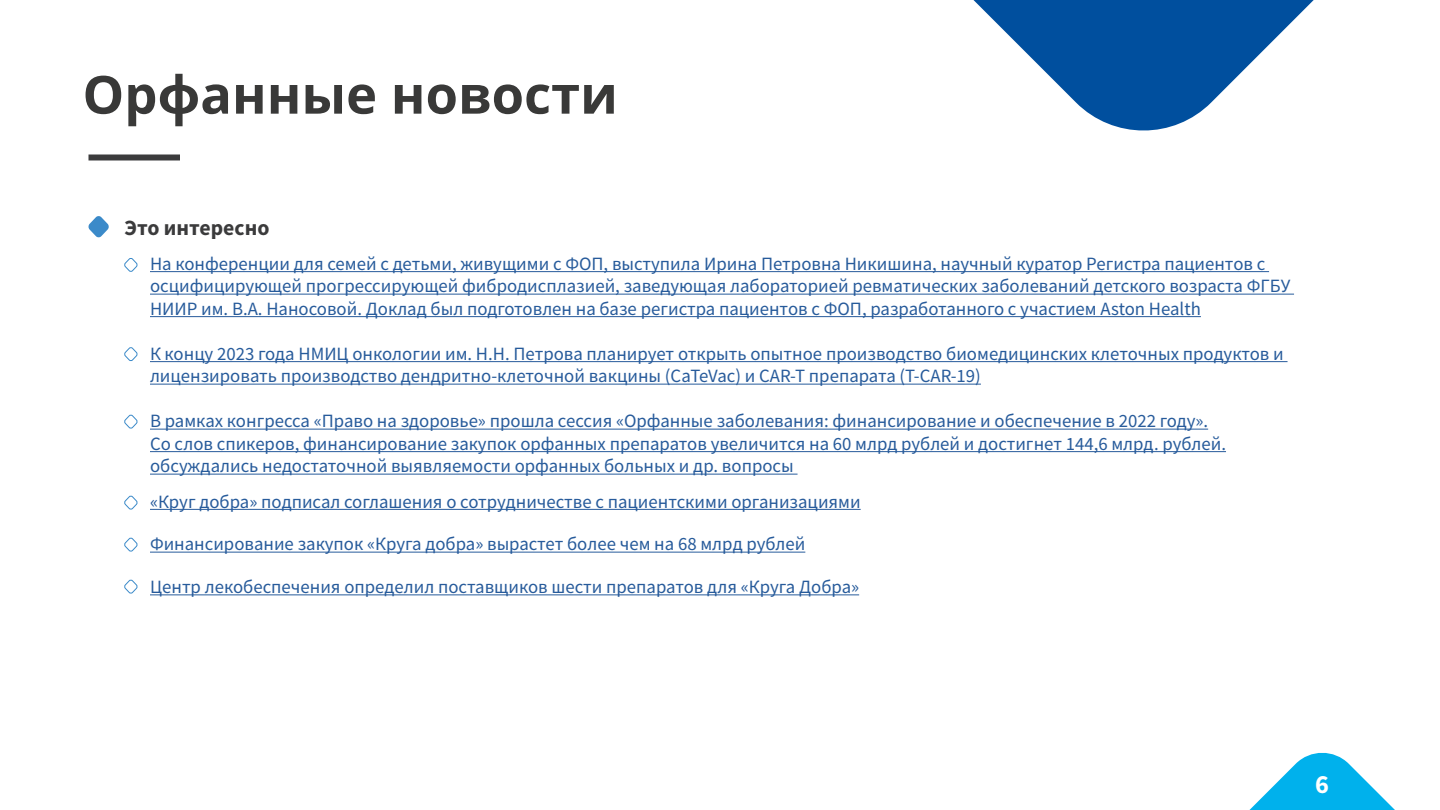
<style>
.page{position:relative;width:1440px;height:810px;background:#fff}
.page>*{position:absolute;margin:0;border:0;box-sizing:border-box;transform-origin:0 0}
.t1{font:700 52.5px "Open Sans";color:#393938}
.t2{font:700 26.25px "Source Sans Pro";color:#fff}
.t3{font:700 21.75px "Source Sans Pro";color:#3b3b3c}
.t4{font:18.75px/22.5px "Source Sans Pro";color:#275b9b}
</style>
<div class="page">
<svg style="left:1249px;top:752px;width:146px;height:58px"></svg>
<svg style="left:973px;top:0;width:341px;height:131px;fill:#004f9e"></svg>
<div style="left:88px;top:154px;width:92px;height:6px;background:#3b3b3c"></div>
<svg style="left:88px;top:216px;width:21px;height:22px"></svg>
<hr style="left:150px;top:271px;width:1119px;height:1px;background:#275b9b">
<hr style="left:150px;top:294px;width:1144px;height:1px;background:#275b9b">
<hr style="left:150px;top:316px;width:1051px;height:1px;background:#275b9b">
<hr style="left:150px;top:361px;width:1138px;height:1px;background:#275b9b">
<hr style="left:150px;top:384px;width:831px;height:1px;background:#275b9b">
<hr style="left:150px;top:429px;width:1058px;height:1px;background:#275b9b">
<hr style="left:150px;top:451px;width:1076px;height:1px;background:#275b9b">
<hr style="left:150px;top:474px;width:648px;height:1px;background:#275b9b">
<hr style="left:150px;top:509px;width:711px;height:1px;background:#275b9b">
<hr style="left:150px;top:552px;width:655px;height:1px;background:#275b9b">
<hr style="left:150px;top:594px;width:709px;height:1px;background:#275b9b">
<svg style="left:124px;top:258px;width:14px;height:14px"></svg>
<svg style="left:124px;top:347px;width:14px;height:14px"></svg>
<svg style="left:124px;top:414px;width:14px;height:15px"></svg>
<svg style="left:124px;top:495px;width:14px;height:15px"></svg>
<svg style="left:124px;top:537px;width:14px;height:15px"></svg>
<svg style="left:124px;top:579px;width:14px;height:15px"></svg>
<h1 class="t1" style="left:82px;top:58px;width:537px">Орфанные новости</h1>
<p class="t3" style="left:124px;top:213px;width:146px">Это интересно</p>
<p class="t4" style="left:150px;top:252px;width:1142px">На конференции для семей с детьми, живущими с ФОП, выступила Ирина Петровна Никишина, научный куратор Регистра пациентов с осцифицирующей прогрессирующей фибродисплазией, заведующая лабораторией ревматических заболеваний детского возраста ФГБУ<br>НИИР им. В.А. Наносовой. Доклад был подготовлен на базе регистра пациентов с ФОП, разработанного с участием Aston Health</p>
<p class="t4" style="left:150px;top:342px;width:1135px">К концу 2023 года НМИЦ онкологии им. Н.Н. Петрова планирует открыть опытное производство биомедицинских клеточных продуктов и лицензировать производство дендритно-клеточной вакцины (CaTeVac) и CAR-T препарата (T-CAR-19)</p>
<p class="t4" style="left:150px;top:410px;width:1078px">В рамках конгресса «Право на здоровье» прошла сессия «Орфанные заболевания: финансирование и обеспечение в 2022 году».<br>Со слов спикеров, финансирование закупок орфанных препаратов увеличится на 60 млрд рублей и достигнет 144,6 млрд. рублей. обсуждались недостаточной выявляемости орфанных больных и др. вопросы</p>
<p class="t4" style="left:150px;top:490px;width:712px">«Круг добра» подписал соглашения о сотрудничестве с пациентскими организациями</p>
<p class="t4" style="left:150px;top:533px;width:657px">Финансирование закупок «Круга добра» вырастет более чем на 68 млрд рублей</p>
<p class="t4" style="left:150px;top:575px;width:711px">Центр лекобеспечения определил поставщиков шести препаратов для «Круга Добра»</p>
<h2 class="t2" style="left:1315px;top:766px;width:15px">6</h2>
</div>
